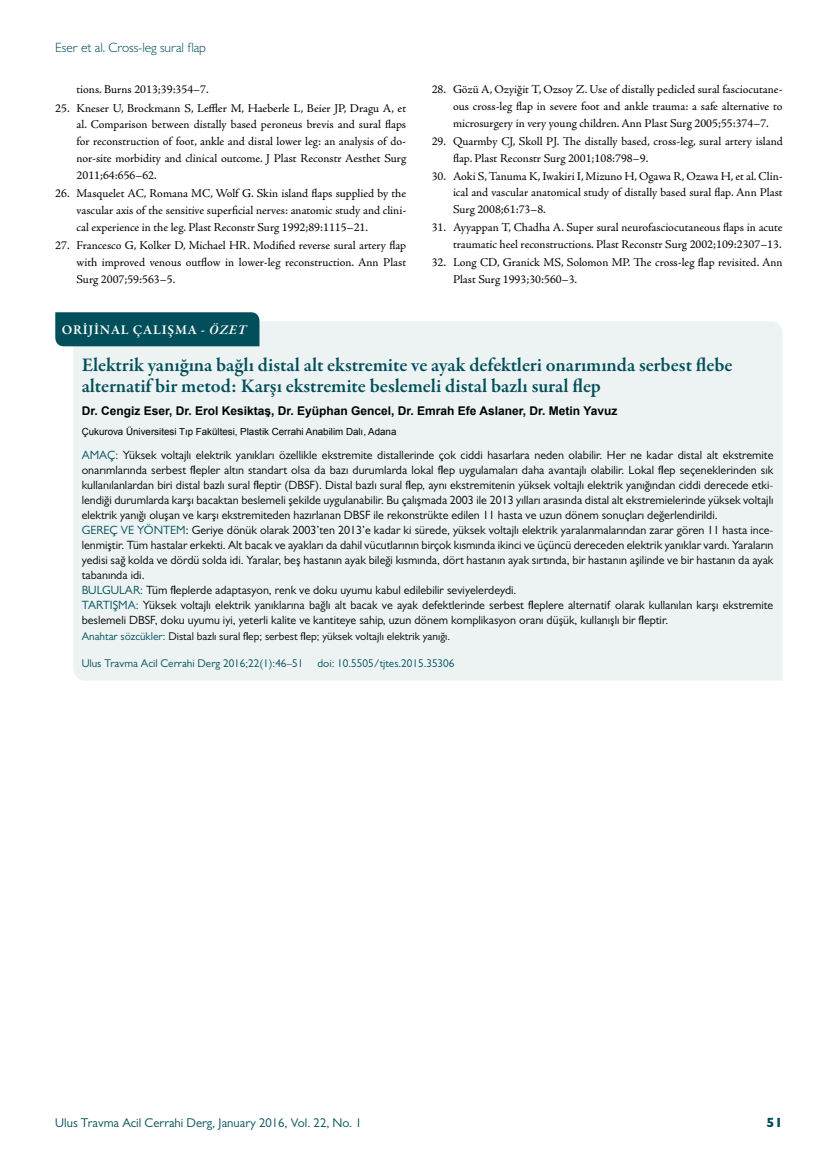
<style>
.page{position:relative;width:838px;height:1170px;background:#fff}
.page>*{position:absolute;margin:0;border:0;box-sizing:border-box;transform-origin:0 0}
.t1{font:600 19.5px/21px "Garamond Premr Pro";color:#004f5a}
.t2{font:300 13.5px "Gill Sans MT Pro";letter-spacing:-.005em;color:#004f5a}
.t3{font:600 13.5px "Garamond Premr Pro";letter-spacing:.055em;color:#fff}
.t4{font:800 13.5px "Gill Sans MT Pro";color:#004f5a}
.t5{font:12.75px "Gill Sans MT Pro";color:#004f5a}
.t6{font:12px/15px "Gill Sans MT Pro";color:#000}
.t7{font:12px/16.8px "Adobe Jenson Pro";color:#000;text-align:justify}
.t8{font:700 12px "Arial";color:#000}
.t9{font:11.25px "Gill Sans MT Pro";color:#000}
.t10{font:11.25px "Gill Sans MT Pro";color:#004f5a}
.t11{font:9.75px "Arial";color:#000}
.s1{font-style:italic}
.s2{color:#004f5a}
</style>
<div class="page">
<div style="left:73px;top:321px;width:709px;height:359px;background:#edf3f3"></div>
<div style="left:55px;top:312px;width:204px;height:34px;background:#004f5a"></div>
<p class="t2" style="left:55px;top:39px;width:152px">Eser et al. Cross-leg sural flap</p>
<p class="t7" style="left:77px;top:81px;width:134px">tions. Burns 2013;39:354–7.</p>
<p class="t7" style="left:77px;top:100px;width:331px;text-indent:-21px">25. Kneser U, Brockmann S, Leffler M, Haeberle L, Beier JP, Dragu A, et al. Comparison between distally based peroneus brevis and sural flaps for reconstruction of foot, ankle and distal lower leg: an analysis of do&shy;nor-site morbidity and clinical outcome. J Plast Reconstr Aesthet Surg 2011;64:656–62.</p>
<p class="t7" style="left:77px;top:185px;width:331px;text-indent:-21px">26. Masquelet AC, Romana MC, Wolf G. Skin island flaps supplied by the vascular axis of the sensitive superficial nerves: anatomic study and clini&shy;cal experience in the leg. Plast Reconstr Surg 1992;89:1115–21.</p>
<p class="t7" style="left:77px;top:237px;width:331px;text-indent:-21px">27. Francesco G, Kolker D, Michael HR. Modified reverse sural artery flap with improved venous outflow in lower-leg reconstruction. Ann Plast Surg 2007;59:563–5.</p>
<p class="t3" style="left:62px;top:322px;width:186px">ORİJİNAL ÇALIŞMA - <span class="s1">ÖZET</span></p>
<p class="t7" style="left:453px;top:82px;width:331px;text-indent:-21px">28. Gözü A, Ozyiğit T, Ozsoy Z. Use of distally pedicled sural fasciocutane&shy;ous cross-leg flap in severe foot and ankle trauma: a safe alternative to microsurgery in very young children. Ann Plast Surg 2005;55:374–7.</p>
<p class="t7" style="left:453px;top:133px;width:331px;text-indent:-21px">29. Quarmby CJ, Skoll PJ. The distally based, cross-leg, sural artery island flap. Plast Reconstr Surg 2001;108:798–9.</p>
<p class="t7" style="left:453px;top:168px;width:331px;text-indent:-21px">30. Aoki S, Tanuma K, Iwakiri I, Mizuno H, Ogawa R, Ozawa H, et al. Clin&shy;ical and vascular anatomical study of distally based sural flap. Ann Plast Surg 2008;61:73–8.</p>
<p class="t7" style="left:432px;top:219px;width:352px;text-align:right">31. Ayyappan T, Chadha A. Super sural neurofasciocutaneous flaps in acute traumatic heel reconstructions. Plast Reconstr Surg 2002;109:2307–13.</p>
<p class="t7" style="left:453px;top:254px;width:331px;text-indent:-21px">32. Long CD, Granick MS, Solomon MP. The cross-leg flap revisited. Ann<br>Plast Surg 1993;30:560–3.</p>
<h1 class="t1" style="left:82px;top:355px;width:652px">Elektrik yanığına bağlı distal alt ekstremite ve ayak defektleri onarımında serbest flebe alternatif bir metod: Karşı ekstremite beslemeli distal bazlı sural flep</h1>
<p class="t8" style="left:82px;top:403px;width:537px">Dr. Cengiz Eser, Dr. Erol Kesiktaş, Dr. Eyüphan Gencel, Dr. Emrah Efe Aslaner, Dr. Metin Yavuz</p>
<p class="t11" style="left:82px;top:425px;width:316px">Çukurova Üniversitesi Tıp Fakültesi, Plastik Cerrahi Anabilim Dalı, Adana</p>
<p class="t6" style="left:82px;top:447px;width:693px"><span class="s2">AMAÇ:</span> Yüksek voltajlı elektrik yanıkları özellikle ekstremite distallerinde çok ciddi hasarlara neden olabilir. Her ne kadar distal alt ekstremite onarımlarında serbest flepler altın standart olsa da bazı durumlarda lokal flep uygulamaları daha avantajlı olabilir. Lokal flep seçeneklerinden sık kullanılanlardan biri distal bazlı sural fleptir (DBSF). Distal bazlı sural flep, aynı ekstremitenin yüksek voltajlı elektrik yanığından ciddi derecede etki&shy;lendiği durumlarda karşı bacaktan beslemeli şekilde uygulanabilir. Bu çalışmada 2003 ile 2013 yılları arasında distal alt ekstremielerinde yüksek voltajlı elektrik yanığı oluşan ve karşı ekstremiteden hazırlanan DBSF ile rekonstrükte edilen 11 hasta ve uzun dönem sonuçları değerlendirildi.<br><span class="s2">GEREÇ VE YÖNTEM</span>: Geriye dönük olarak 2003’ten 2013’e kadar ki sürede, yüksek voltajlı elektrik yaralanmalarından zarar gören 11 hasta ince&shy;lenmiştir. Tüm hastalar erkekti. Alt bacak ve ayakları da dahil vücutlarının birçok kısmında ikinci ve üçüncü dereceden elektrik yanıklar vardı. Yaraların yedisi sağ kolda ve dördü solda idi. Yaralar, beş hastanın ayak bileği kısmında, dört hastanın ayak sırtında, bir hastanın aşilinde ve bir hastanın da ayak tabanında idi.<br><span class="s2">BULGULAR:</span> Tüm fleplerde adaptasyon, renk ve doku uyumu kabul edilebilir seviyelerdeydi.<br><span class="s2">TARTIŞMA:</span> Yüksek voltajlı elektrik yanıklarına bağlı alt bacak ve ayak defektlerinde serbest fleplere alternatif olarak kullanılan karşı ekstremite beslemeli DBSF, doku uyumu iyi, yeterli kalite ve kantiteye sahip, uzun dönem komplikasyon oranı düşük, kullanışlı bir fleptir.</p>
<p class="t9" style="left:82px;top:629px;width:370px"><span class="s2">Anahtar sözcükler:</span> Distal bazlı sural flep; serbest flep; yüksek voltajlı elektrik yanığı.</p>
<p class="t10" style="left:82px;top:656px;width:223px">Ulus Travma Acil Cerrahi Derg 2016;22(1):46–51</p>
<p class="t10" style="left:317px;top:656px;width:138px">doi: 10.5505/tjtes.2015.35306</p>
<p class="t5" style="left:55px;top:1115px;width:308px">Ulus Travma Acil Cerrahi Derg, January 2016, Vol. 22, No. 1</p>
<p class="t4" style="left:766px;top:1114px;width:18px">51</p>
</div>
